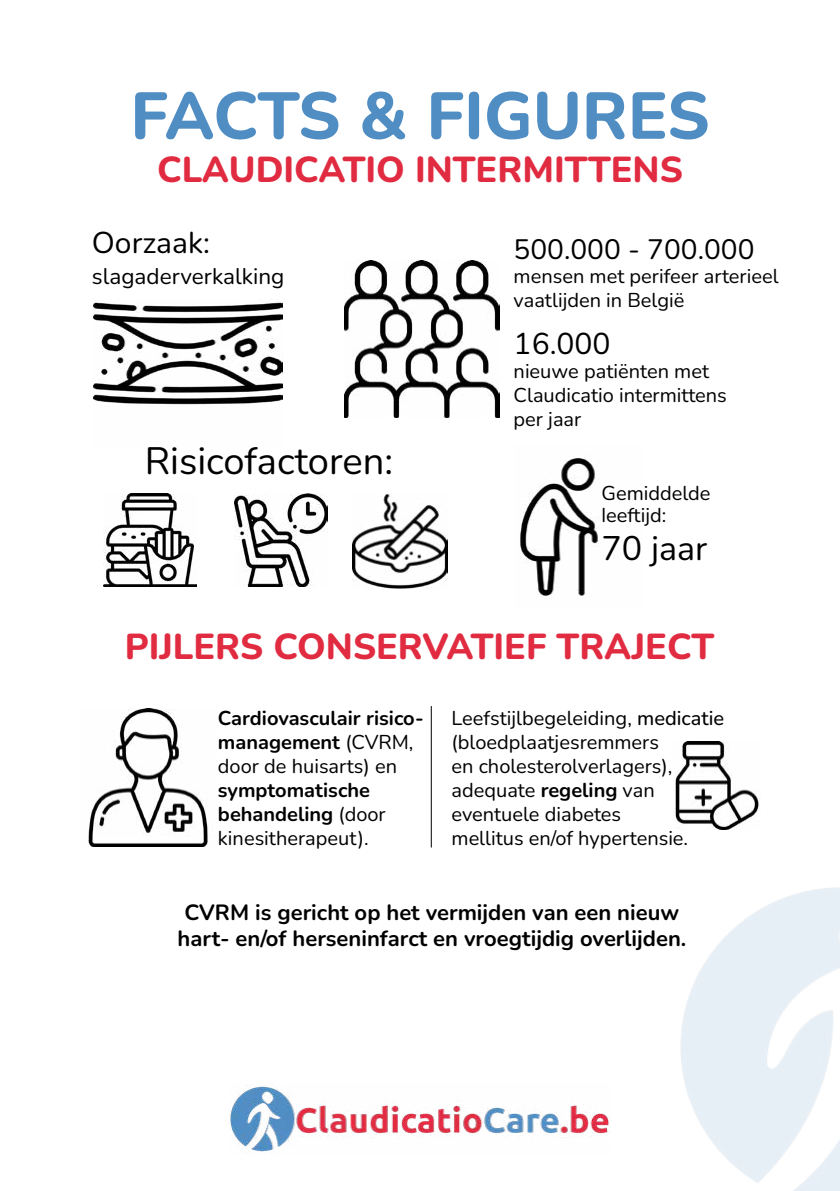
<style>
.page{position:relative;width:840px;height:1191px;background:#fff}
.page>*{position:absolute;margin:0;border:0;box-sizing:border-box;transform-origin:0 0}
.t1{font:800 66px "Nunito";letter-spacing:-.005em;color:#508dc3}
.t2{font:38px "Nunito";color:#000}
.t3{font:800 36px "Nunito";color:#e12b41}
.t4{font:34px "Nunito";color:#000}
.t5{font:30px "Nunito";color:#000}
.t6{font:28px "Nunito";color:#000}
.t7{font:22.6px "Nunito";color:#000}
.t8{font:700 22px/26.4px "Nunito";color:#000;text-align:center}
.t9{font:20px/24px "Nunito";color:#000}
.t10{font:700 20px/24px "Nunito";color:#000}
.s1{font-weight:400}
.s2{font-weight:500}
.s3{font-weight:700}
</style>
<div class="page">
<img style="left:93px;top:299px;width:189px;height:106px">
<img style="left:344px;top:261px;width:155px;height:156px">
<img style="left:520px;top:458px;width:79px;height:138px">
<img style="left:352px;top:494px;width:95px;height:94px">
<img style="left:103px;top:493px;width:93px;height:93px">
<img style="left:234px;top:493px;width:93px;height:93px">
<img style="left:88px;top:709px;width:120px;height:137px">
<img style="left:675px;top:741px;width:85px;height:88px">
<hr style="left:430px;top:706px;width:1px;height:141px;background:#000">
<img style="left:230px;top:1086px;width:379px;height:68px">
<h1 class="t1" style="left:130px;top:69px;width:580px">FACTS &amp; FIGURES</h1>
<h3 class="t3" style="left:157px;top:144px;width:527px">CLAUDICATIO INTERMITTENS</h3>
<h3 class="t5" style="left:92px;top:221px;width:119px">Oorzaak:</h3>
<p class="t7" style="left:92px;top:260px;width:194px">slagaderverkalking</p>
<h2 class="t2" style="left:145px;top:434px;width:250px">Risicofactoren:</h2>
<h3 class="t6" style="left:513px;top:230px;width:242px">500.000 - 700.000</h3>
<p class="t9" style="left:513px;top:264px;width:266px">mensen met perifeer arterieel vaatlijden in België</p>
<h3 class="t5" style="left:513px;top:322px;width:98px">16.000</h3>
<p class="t9" style="left:513px;top:358px;width:215px">nieuwe patiënten met<br>Claudicatio intermittens per jaar</p>
<p class="t9" style="left:601px;top:481px;width:110px;line-height:22px">Gemiddelde leeftijd:</p>
<h3 class="t4" style="left:601px;top:524px;width:107px">70 jaar</h3>
<h3 class="t3" style="left:125px;top:621px;width:590px">PIJLERS CONSERVATIEF TRAJECT</h3>
<p class="t10" style="left:218px;top:705px;width:207px">Cardiovasculair risico&shy;management <span class="s1">(CVRM, door de huisarts) en</span></p>
<p class="t10" style="left:218px;top:777px;width:169px">symptomatische behandeling <span class="s1">(door kinesitherapeut).</span></p>
<p class="t9" style="left:451px;top:705px;width:274px">Leefstijlbegeleiding, <span class="s2">medicatie </span>(bloedplaatjesremmers<br>en cholesterolverlagers), adequate <span class="s3">regeling</span> van eventuele diabetes<br>mellitus en/of hypertensie.</p>
<p class="t8" style="left:177px;top:897px;width:510px">CVRM is gericht op het vermijden van een nieuw hart- en/of herseninfarct en vroegtijdig overlijden.</p>
</div>
